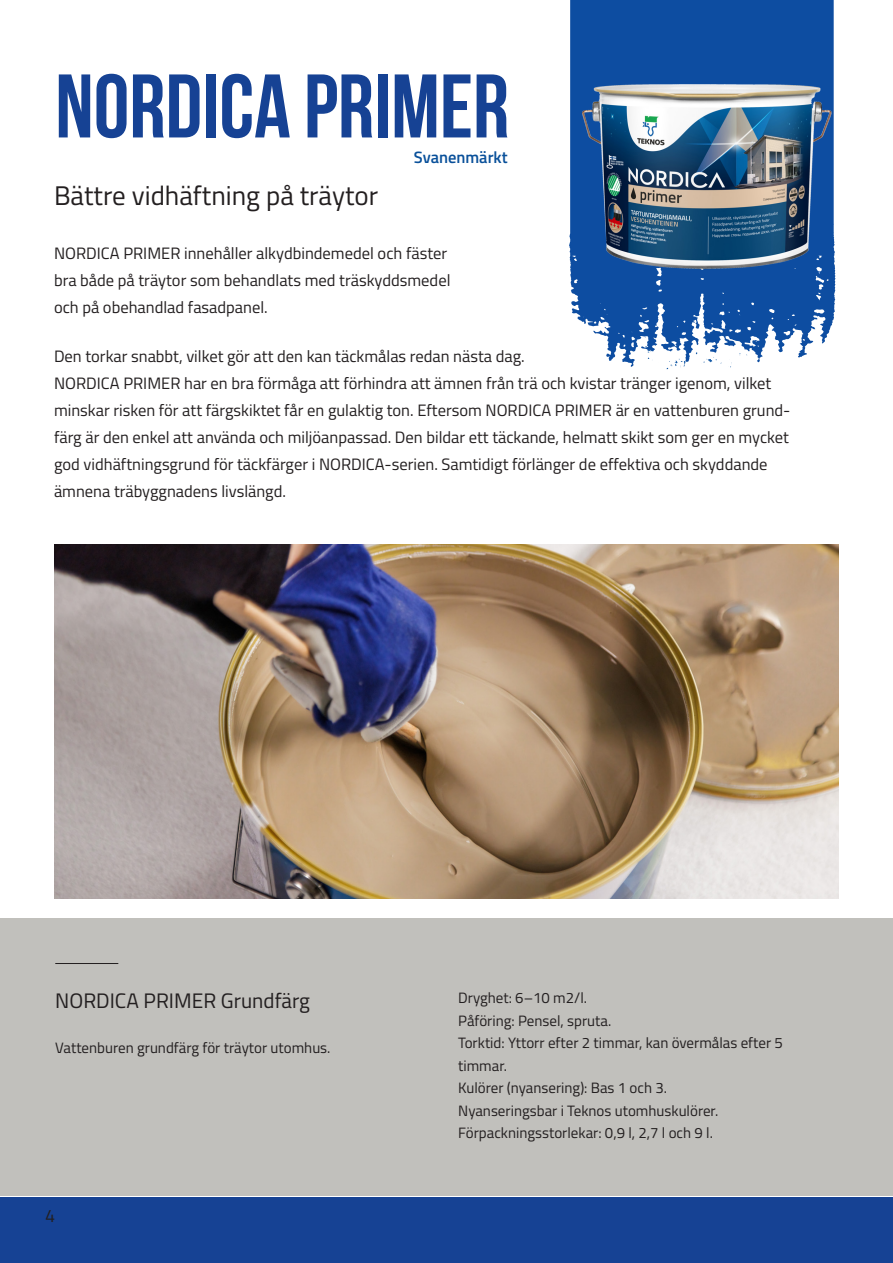
<style>
.page{position:relative;width:893px;height:1263px;background:#fff}
.page>*{position:absolute;margin:0;border:0;box-sizing:border-box;transform-origin:0 0}
.t1{font:700 90px "Bebas Neue";color:#164294}
.t2{font:27px "Titillium";color:#231f20}
.t3{font:21px "Titillium";color:#231f20}
.t4{font:18px "Titillium Regular Upright";color:#231f20}
.t5{font:16.5px/27px "Titillium";color:#231f20}
.t6{font:600 16.5px "Titillium";color:#09509a}
.t7{font:15px/22.5px "Titillium";color:#231f20}
</style>
<div class="page">
<div style="left:0;top:1197px;width:893px;height:66px;background:#164294"></div>
<div style="left:0;top:918px;width:893px;height:278px;background:#c1c0bc"></div>
<svg style="left:569px;top:0;width:267px;height:367px;fill:#0d4da1"></svg>
<img style="left:571px;top:54px;width:265px;height:219px">
<hr style="left:55px;top:963px;width:63px;height:1px;background:#231f20">
<img style="left:54px;top:544px;width:785px;height:354px">
<p class="t1" style="left:55px;top:57px;width:455px">NORDICA PRIMER</p>
<p class="t6" style="left:414px;top:144px;width:95px">Svanenmärkt</p>
<p class="t2" style="left:54px;top:176px;width:326px">Bättre vidhäftning på träytor</p>
<p class="t5" style="left:54px;top:239px;width:398px">NORDICA PRIMER innehåller alkydbindemedel och fäster bra både på träytor som behandlats med träskyddsmedel och på obehandlad fasadpanel.</p>
<p class="t5" style="left:54px;top:342px;width:472px">Den torkar snabbt, vilket gör att den kan täckmålas redan nästa dag.</p>
<p class="t5" style="left:54px;top:369px;width:738px">NORDICA PRIMER har en bra förmåga att förhindra att ämnen från trä och kvistar tränger igenom, vilket minskar risken för att färgskiktet får en gulaktig ton. Eftersom NORDICA PRIMER är en vattenburen grund&shy;färg är den enkel att använda och miljöanpassad. Den bildar ett täckande, helmatt skikt som ger en mycket god vidhäftningsgrund för täckfärger i NORDICA-serien. Samtidigt förlänger de effektiva och skyddande ämnena träbyggnadens livslängd.</p>
<p class="t3" style="left:55px;top:985px;width:256px">NORDICA PRIMER Grundfärg</p>
<p class="t7" style="left:55px;top:1036px;width:277px">Vattenburen grundfärg för träytor utomhus.</p>
<p class="t4" style="left:45px;top:1203px;width:12px">4</p>
<p class="t7" style="left:458px;top:986px;width:130px">Dryghet: 6–10 m2/l.</p>
<p class="t7" style="left:458px;top:1009px;width:155px">Påföring: Pensel, spruta.</p>
<p class="t7" style="left:458px;top:1031px;width:326px">Torktid: Yttorr efter 2 timmar, kan övermålas efter 5 timmar.</p>
<p class="t7" style="left:458px;top:1076px;width:262px">Kulörer (nyansering): Bas 1 och 3.<br>Nyanseringsbar i Teknos utomhuskulörer.</p>
<p class="t7" style="left:458px;top:1121px;width:256px">Förpackningsstorlekar: 0,9 l, 2,7 l och 9 l.</p>
</div>
